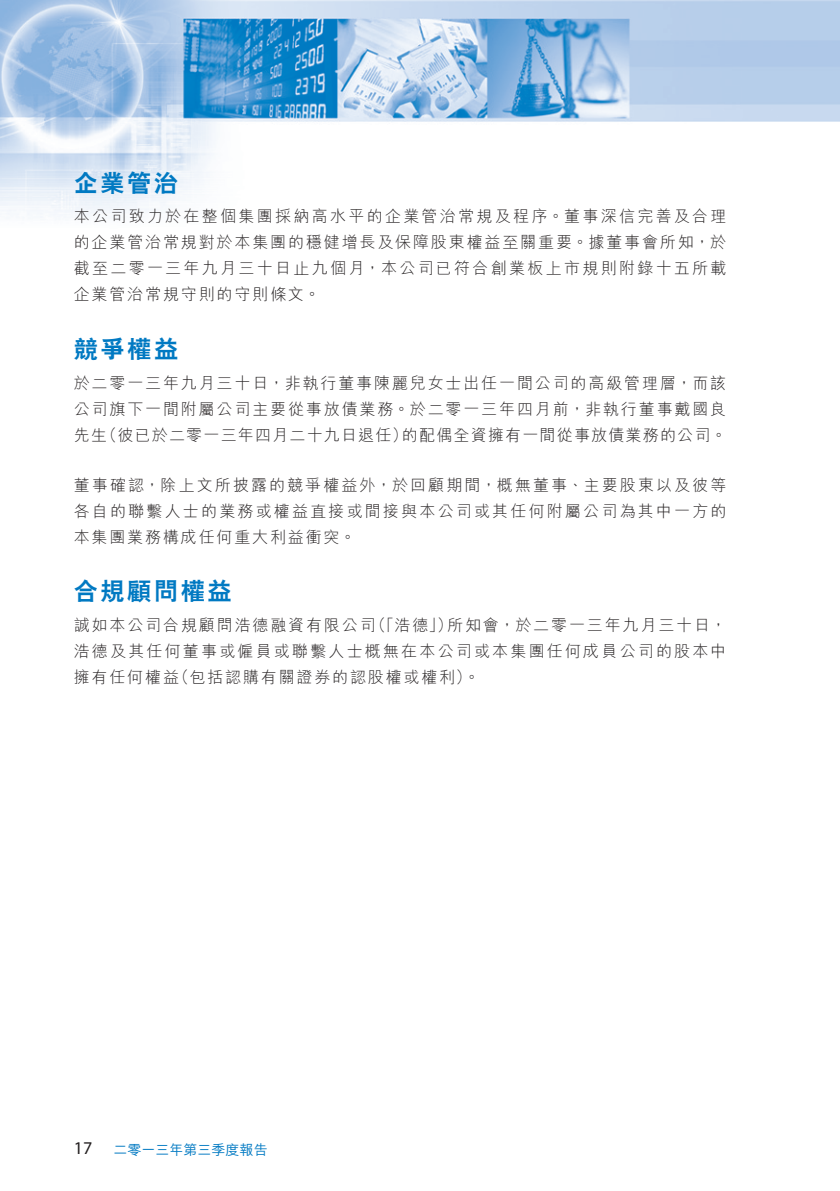
<style>
.page{position:relative;width:840px;height:1191px;background:#fff}
.page>*{position:absolute;margin:0;border:0;box-sizing:border-box;transform-origin:0 0}
._03_H1{font:800 24px "C Hei 2 HK";letter-spacing:.115em;color:#0079c2}
.t1{font:18px "Myriad Pro";color:#231f20}
._11_P0{font:300 16px/26px "M Hei HK";letter-spacing:.115em;color:#231f20;text-align:justify}
._11_P0-2{font:300 16px "M Hei HK";letter-spacing:.135em;color:#231f20}
._11_P0-3{font:300 16px "M Hei HK";letter-spacing:.075em;color:#231f20}
.t2{font:500 14px "M Hei HK";color:#0079c2}
</style>
<div class="page">
<img style="left:0;top:0;width:839px;height:218px">
<p class="_03_H1" style="left:74px;top:167px;width:106px">企業管治</p>
<p class="_11_P0" style="left:74px;top:203px;width:654px">本公司致力於在整個集團採納高水平的企業管治常規及程序。董事深信完善及合理的企業管治常規對於本集團的穩健增長及保障股東權益至關重要。據董事會所知，於截至二零一三年九月三十日止九個月，本公司已符合創業板上市規則附錄十五所載企業管治常規守則的守則條文。</p>
<p class="_03_H1" style="left:74px;top:333px;width:106px">競爭權益</p>
<p class="_11_P0" style="left:74px;top:369px;width:654px;text-align:right">於二零一三年九月三十日，非執行董事陳麗兒女士出任一間公司的高級管理層，而該公司旗下一間附屬公司主要從事放債業務。於二零一三年四月前，非執行董事戴國良的配偶全資擁有一間從事放債業務的公司。</p>
<p class="_11_P0-3" style="left:101px;top:423px;width:308px">（彼已於二零一三年四月二十九日退任）</p>
<p class="_11_P0" style="left:74px;top:421px;width:35px">先生</p>
<p class="_11_P0" style="left:74px;top:471px;width:654px">董事確認，除上文所披露的競爭權益外，於回顧期間，概無董事、主要股東以及彼等各自的聯繫人士的業務或權益直接或間接與本公司或其任何附屬公司為其中一方的本集團業務構成任何重大利益衝突。</p>
<p class="_03_H1" style="left:74px;top:575px;width:159px">合規顧問權益</p>
<p class="_11_P0" style="left:447px;top:611px;width:280px">所知會，於二零一三年九月三十日，</p>
<p class="_11_P0" style="left:370px;top:611px;width:84px">（「浩德」）</p>
<p class="_11_P0" style="left:74px;top:611px;width:303px">誠如本公司合規顧問浩德融資有限公司</p>
<p class="_11_P0-2" style="left:74px;top:639px;width:654px">浩德及其任何董事或僱員或聯繫人士概無在本公司或本集團任何成員公司的股本中</p>
<p class="_11_P0" style="left:173px;top:663px;width:308px">（包括認購有關證券的認股權或權利。(</p>
<p class="_11_P0" style="left:74px;top:663px;width:107px">擁有任何權益</p>
<p class="t1" style="left:74px;top:1137px;width:20px">17</p>
<p class="t2" style="left:113px;top:1139px;width:155px">二零一三年第三季度報告</p>
</div>
